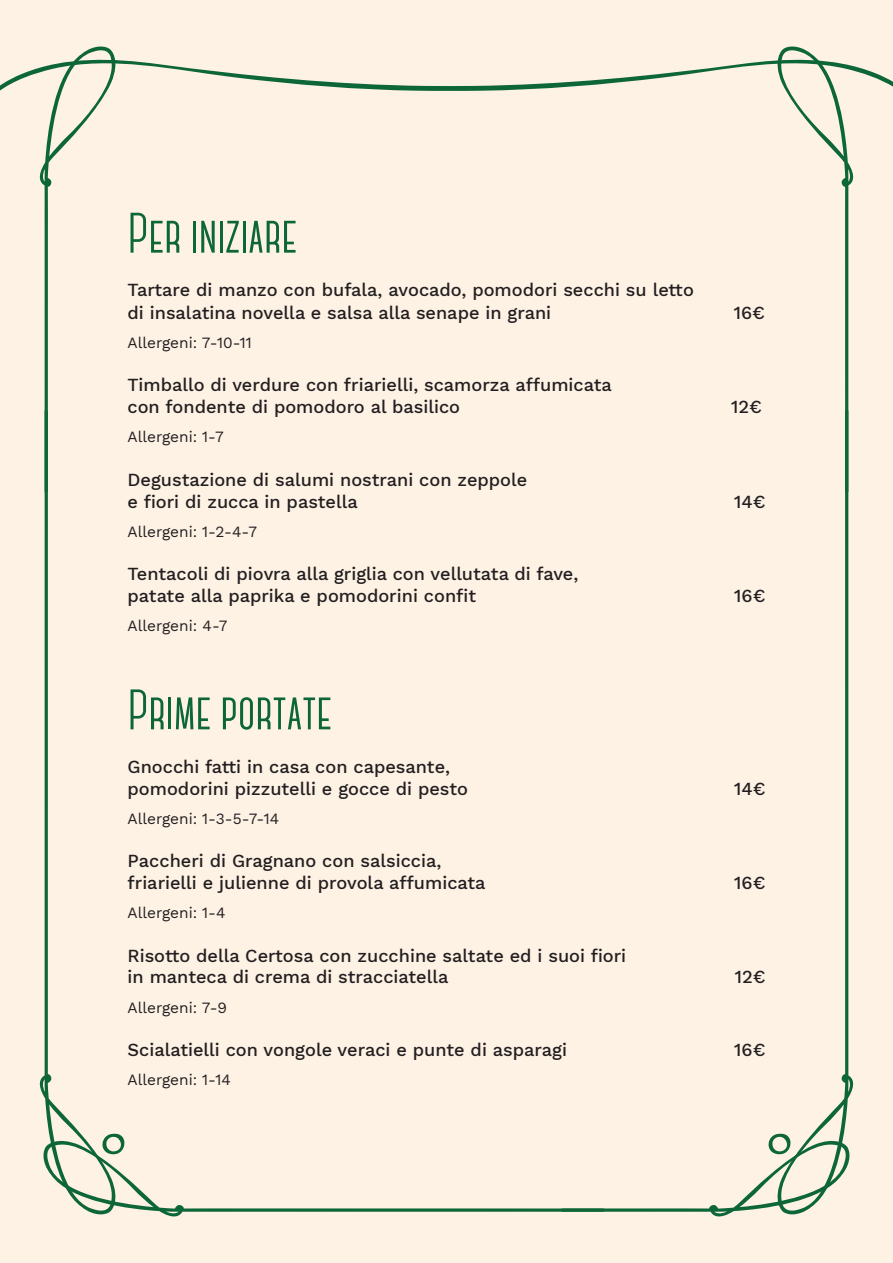
<style>
.page{position:relative;width:893px;height:1263px;background:#fef2e5}
.page>*{position:absolute;margin:0;border:0;box-sizing:border-box;transform-origin:0 0}
.t1{font:700 57px "Canter";color:#0c6638}
.t2{font:500 18.15px/21.8px "Work Sans";color:#231f20}
.t3{font:15.45px "Work Sans";color:#231f20}
</style>
<div class="page">
<svg style="left:39px;top:492px;width:43px;height:643px"></svg>
<svg style="left:0;top:46px;width:893px;height:446px"></svg>
<svg style="left:772px;top:349px;width:85px;height:783px"></svg>
<svg style="left:43px;top:1135px;width:55px;height:80px"></svg>
<svg style="left:98px;top:1132px;width:752px;height:85px"></svg>
<h1 class="t1" style="left:128px;top:205px;width:171px">Per iniziare</h1>
<p class="t2" style="left:128px;top:278px;width:568px;line-height:22.5px">Tartare di manzo con bufala, avocado, pomodori secchi su letto di insalatina novella e salsa alla senape in grani</p>
<p class="t3" style="left:128px;top:331px;width:126px">Allergeni: 7-10-11</p>
<p class="t2" style="left:128px;top:373px;width:486px">Timballo di verdure con friarielli, scamorza affumicata con fondente di pomodoro al basilico</p>
<p class="t3" style="left:128px;top:425px;width:98px">Allergeni: 1-7</p>
<p class="t2" style="left:128px;top:468px;width:401px">Degustazione di salumi nostrani con zeppole e fiori di zucca in pastella</p>
<p class="t3" style="left:128px;top:519px;width:131px">Allergeni: 1-2-4-7</p>
<p class="t2" style="left:128px;top:562px;width:452px">Tentacoli di piovra alla griglia con vellutata di fave, patate alla paprika e pomodorini confit</p>
<p class="t3" style="left:128px;top:614px;width:102px">Allergeni: 4-7</p>
<h1 class="t1" style="left:128px;top:682px;width:206px">Prime portate</h1>
<p class="t2" style="left:128px;top:755px;width:342px">Gnocchi fatti in casa con capesante, pomodorini pizzutelli e gocce di pesto</p>
<p class="t3" style="left:128px;top:807px;width:153px">Allergeni: 1-3-5-7-14</p>
<p class="t2" style="left:128px;top:849px;width:360px">Paccheri di Gragnano con salsiccia, friarielli e julienne di provola affumicata</p>
<p class="t3" style="left:128px;top:901px;width:100px">Allergeni: 1-4</p>
<p class="t2" style="left:128px;top:944px;width:500px">Risotto della Certosa con zucchine saltate ed i suoi fiori in manteca di crema di stracciatella</p>
<p class="t2" style="left:734px;top:301px;width:33px">16€</p>
<p class="t2" style="left:731px;top:395px;width:32px">12€</p>
<p class="t2" style="left:734px;top:490px;width:33px">14€</p>
<p class="t2" style="left:734px;top:584px;width:33px">16€</p>
<p class="t2" style="left:734px;top:777px;width:33px">14€</p>
<p class="t2" style="left:734px;top:871px;width:33px">16€</p>
<p class="t2" style="left:735px;top:966px;width:32px">12€</p>
<p class="t3" style="left:128px;top:995px;width:101px">Allergeni: 7-9</p>
<p class="t2" style="left:128px;top:1038px;width:441px">Scialatielli con vongole veraci e punte di asparagi</p>
<p class="t2" style="left:734px;top:1038px;width:33px">16€</p>
<p class="t3" style="left:128px;top:1068px;width:105px">Allergeni: 1-14</p>
</div>
